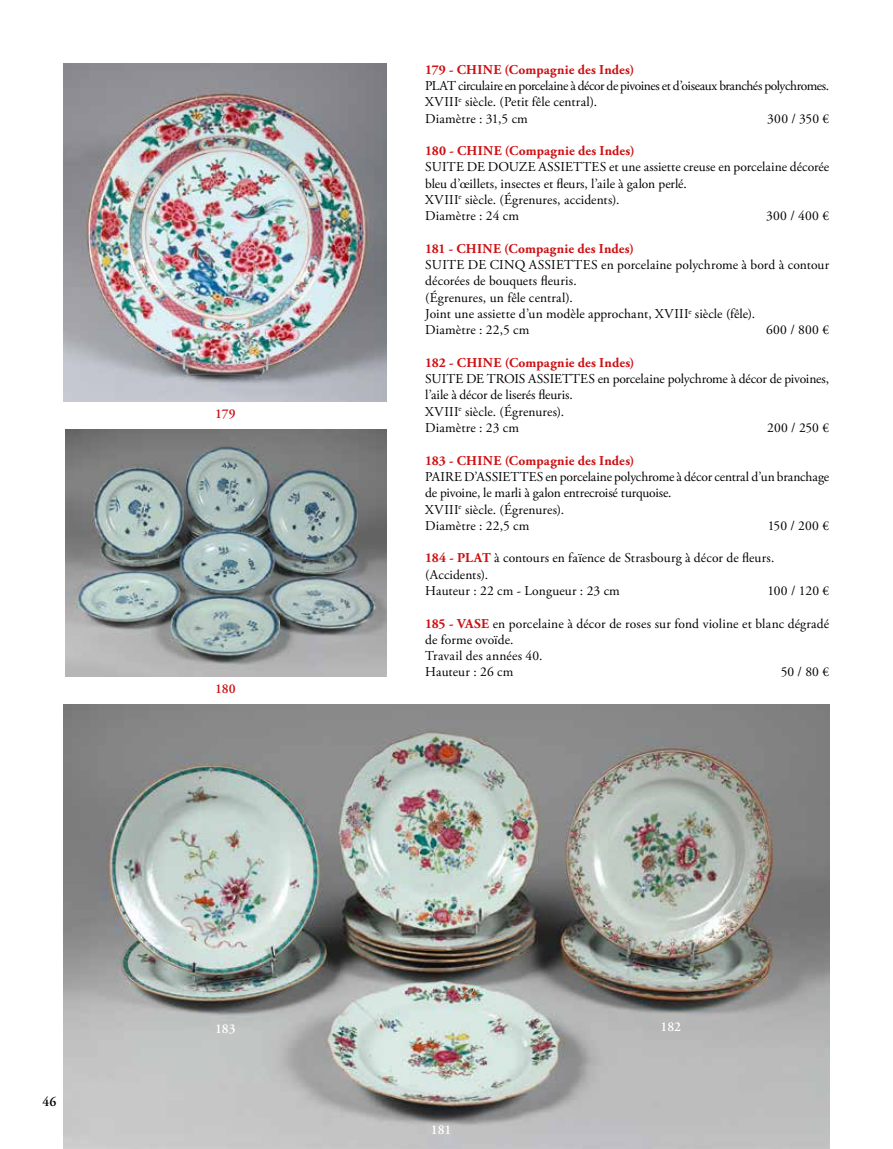
<style>
.page{position:relative;width:893px;height:1149px;background:#fff}
.page>*{position:absolute;margin:0;border:0;box-sizing:border-box;transform-origin:0 0}
.t1{font:13.5px/16.4px "Adobe Garamond Pro";letter-spacing:.005em;color:#000}
.t2{font:700 13.5px "Adobe Garamond Pro";letter-spacing:.02em;color:#cd1013}
.t3{font:13.5px/16.4px "Adobe Garamond Pro";letter-spacing:-.02em;color:#000}
.t4{font:600 13.5px "Adobe Garamond Pro";color:#fff}
.t5{font:600 13.5px "Adobe Garamond Pro";color:#cd1013}
.t6{font:600 13.5px "Adobe Garamond Pro";color:#000}
.s1{font-weight:700;color:#cd1013}
</style>
<div class="page">
<img style="left:64px;top:64px;width:323px;height:338px">
<img style="left:65px;top:429px;width:322px;height:247px">
<img style="left:64px;top:704px;width:765px;height:444px">
<p class="t6" style="left:43px;top:1093px;width:15px">46</p>
<p class="t5" style="left:215px;top:406px;width:22px">179</p>
<p class="t5" style="left:215px;top:680px;width:22px">180</p>
<p class="t4" style="left:215px;top:1020px;width:22px">183</p>
<p class="t2" style="left:425px;top:61px;width:211px">179 - CHINE (Compagnie des Indes)</p>
<p class="t3" style="left:425px;top:78px;width:405px">PLAT circulaire en porcelaine à décor de pivoines et d’oiseaux branchés polychromes.<br>XVIII<sup>e</sup> siècle. (Petit fêle central).<br>Diamètre : 31,5 cm</p>
<p class="t1" style="left:767px;top:110px;width:63px">300 / 350 €</p>
<p class="t2" style="left:425px;top:143px;width:211px">180 - CHINE (Compagnie des Indes)</p>
<p class="t1" style="left:425px;top:159px;width:405px">SUITE DE DOUZE ASSIETTES et une assiette creuse en porcelaine décorée bleu d’œillets, insectes et fleurs, l’aile à galon perlé.<br>XVIII<sup>e</sup> siècle. (Égrenures, accidents).<br>Diamètre : 24 cm</p>
<p class="t1" style="left:766px;top:208px;width:64px">300 / 400 €</p>
<p class="t2" style="left:425px;top:241px;width:210px">181 - CHINE (Compagnie des Indes)</p>
<p class="t1" style="left:425px;top:257px;width:405px">SUITE DE CINQ ASSIETTES en porcelaine polychrome à bord à contour décorées de bouquets fleuris.<br>(Égrenures, un fêle central).<br>Joint une assiette d’un modèle approchant, XVIII<sup>e</sup> siècle (fêle).<br>Diamètre : 22,5 cm</p>
<p class="t1" style="left:766px;top:322px;width:64px">600 / 800 €</p>
<p class="t2" style="left:425px;top:354px;width:211px">182 - CHINE (Compagnie des Indes)</p>
<p class="t1" style="left:425px;top:371px;width:405px">SUITE DE TROIS ASSIETTES en porcelaine polychrome à décor de pivoines, l’aile à décor de liserés fleuris.<br>XVIII<sup>e</sup> siècle. (Égrenures).<br>Diamètre : 23 cm</p>
<p class="t1" style="left:767px;top:420px;width:64px">200 / 250 €</p>
<p class="t2" style="left:425px;top:452px;width:211px">183 - CHINE (Compagnie des Indes)</p>
<p class="t1" style="left:425px;top:469px;width:405px">PAIRE D’ASSIETTES en porcelaine polychrome à décor central d’un branchage de pivoine, le marli à galon entrecroisé turquoise.<br>XVIII<sup>e</sup> siècle. (Égrenures).<br>Diamètre : 22,5 cm</p>
<p class="t1" style="left:768px;top:517px;width:63px">150 / 200 €</p>
<p class="t1" style="left:425px;top:550px;width:351px"><span class="s1">184 - PLAT</span> à contours en faïence de Strasbourg à décor de fleurs. (Accidents).<br>Hauteur : 22 cm - Longueur : 23 cm</p>
<p class="t1" style="left:767px;top:583px;width:63px">100 / 120 €</p>
<p class="t1" style="left:425px;top:615px;width:405px"><span class="s1">185 - VASE</span> en porcelaine à décor de roses sur fond violine et blanc dégradé de forme ovoïde.<br>Travail des années 40.<br>Hauteur : 26 cm</p>
<p class="t1" style="left:781px;top:664px;width:50px">50 / 80 €</p>
<p class="t4" style="left:431px;top:1121px;width:22px">181</p>
<p class="t4" style="left:660px;top:1018px;width:22px">182</p>
</div>
